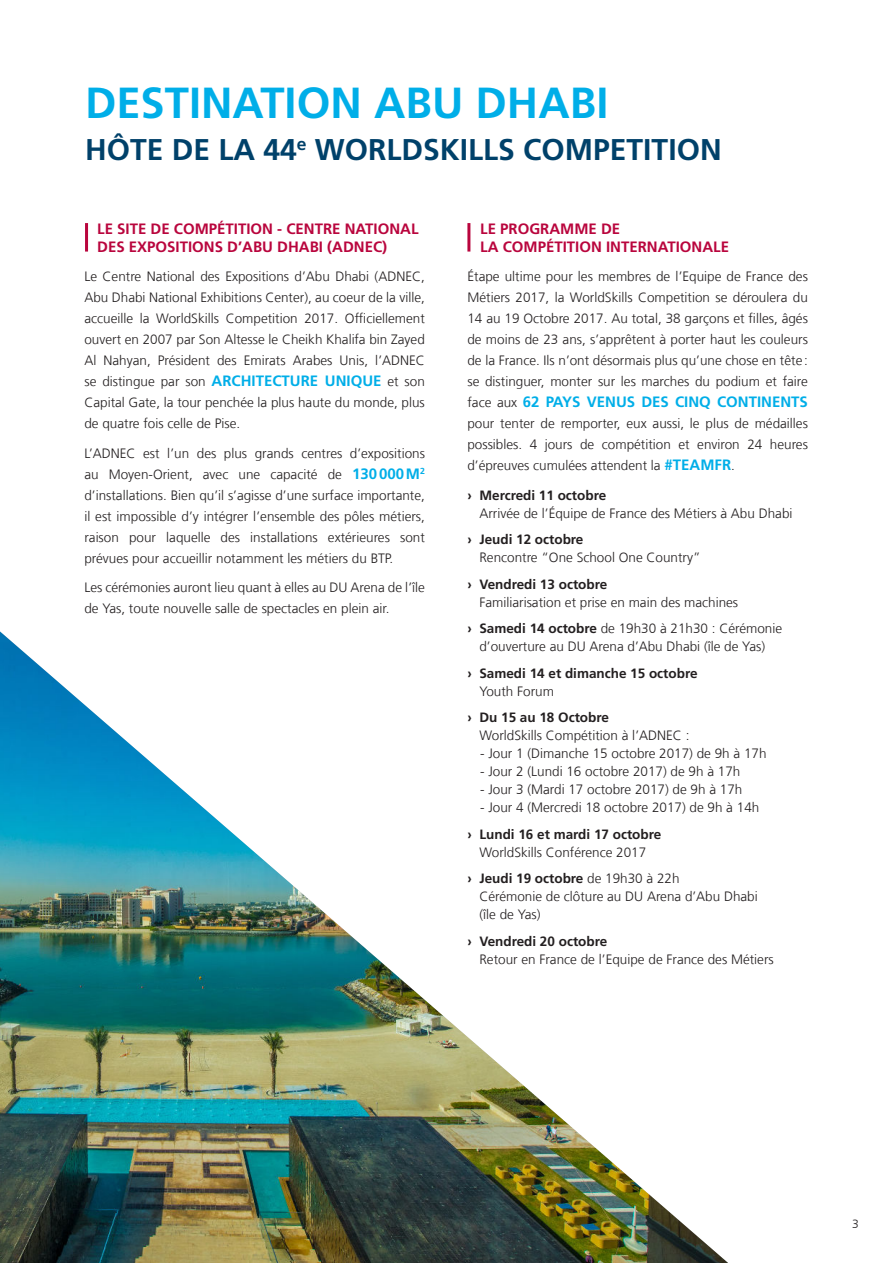
<style>
.page{position:relative;width:893px;height:1263px;background:#fff}
.page>*{position:absolute;margin:0;border:0;box-sizing:border-box;transform-origin:0 0}
.t1{font:700 43.5px "Frutiger LT Pro";color:#00aee8}
.t2{font:700 30px "Frutiger LT Pro";color:#00416a}
.t3{font:700 15px/18px "Frutiger LT Com";color:#b9053d}
.t4{font:700 15px "Frutiger LT Com";color:#00aee8}
.t5{font:300 13.5px/21px "Frutiger LT Com";color:#231f20;text-align:justify}
.t6{font:700 13.5px "Frutiger LT Com";color:#231f20}
.t7{font:300 12px "Frutiger LT Com";color:#231f20}
.s1{font-weight:700;font-size:15px;color:#00aee8}
.s2{font-weight:300;font-size:13.5px;color:#231f20}
.s3{font-weight:700}
</style>
<div class="page">
<img style="left:0;top:631px;width:728px;height:632px">
<hr style="left:85px;top:223px;width:3px;height:29px;background:#b9053d">
<hr style="left:467px;top:223px;width:3px;height:29px;background:#b9053d">
<h1 class="t1" style="left:85px;top:79px;width:525px">DESTINATION ABU DHABI</h1>
<h2 class="t2" style="left:85px;top:133px;width:638px">HÔTE DE LA 44<sup>e</sup> WORLDSKILLS COMPETITION</h2>
<p class="t3" style="left:97px;top:220px;width:323px">LE SITE DE COMPÉTITION - CENTRE NATIONAL<br>DES EXPOSITIONS D’ABU DHABI (ADNEC)</p>
<p class="t5" style="left:84px;top:266px;width:342px">Le Centre National des Expositions d’Abu Dhabi (ADNEC, Abu Dhabi National Exhibitions Center), au coeur de la ville, accueille la WorldSkills Competition 2017. Officiellement ouvert en 2007 par Son Altesse le Cheikh Khalifa bin Zayed Al Nahyan, Président des Emirats Arabes Unis, l’ADNEC se distingue par son <span class="s1">ARCHITECTURE UNIQUE</span> et son Capital Gate, la tour penchée la plus haute du monde, plus de quatre fois celle de Pise.</p>
<p class="t5" style="left:84px;top:443px;width:342px">L’ADNEC est l’un des plus grands centres d’expositions au Moyen-Orient, avec une capacité de <span class="s1">130 000 M</span><sup>2 </sup>d’installations. Bien qu’il s’agisse d’une surface importante, il est impossible d’y intégrer l’ensemble des pôles métiers, raison pour laquelle des installations extérieures sont prévues pour accueillir notamment les métiers du BTP.</p>
<p class="t5" style="left:84px;top:577px;width:342px">Les cérémonies auront lieu quant à elles au DU Arena de l’île de Yas, toute nouvelle salle de spectacles en plein air.</p>
<p class="t3" style="left:480px;top:220px;width:250px">LE PROGRAMME DE<br>LA COMPÉTITION INTERNATIONALE</p>
<p class="t5" style="left:467px;top:266px;width:342px">Étape ultime pour les membres de l’Equipe de France des Métiers 2017, la WorldSkills Competition se déroulera du 14 au 19 Octobre 2017. Au total, 38 garçons et filles, âgés de moins de 23 ans, s’apprêtent à porter haut les couleurs de la France. Ils n’ont désormais plus qu’une chose en tête : se distinguer, monter sur les marches du podium et faire</p>
<p class="t4" style="left:467px;top:394px;width:342px"><span class="s2">face aux</span> 62 PAYS VENUS DES CINQ CONTINENTS</p>
<p class="t5" style="left:467px;top:413px;width:342px">pour tenter de remporter, eux aussi, le plus de médailles possibles. 4 jours de compétition et environ 24 heures d’épreuves cumulées attendent la <span class="s1">#TEAMFR</span>.</p>
<p class="t6" style="left:467px;top:488px;width:140px">› Mercredi 11 octobre</p>
<p class="t5" style="left:479px;top:503px;width:315px">Arrivée de l’Équipe de France des Métiers à Abu Dhabi</p>
<p class="t6" style="left:467px;top:532px;width:118px">› Jeudi 12 octobre</p>
<p class="t5" style="left:479px;top:547px;width:223px">Rencontre “One School One Country”</p>
<p class="t6" style="left:467px;top:577px;width:141px">› Vendredi 13 octobre</p>
<p class="t5" style="left:467px;top:589px;width:316px;line-height:26.5px;text-indent:12px">Familiarisation et prise en main des machines<br><span class="s3">› Samedi 14 octobre</span> de 19h30 à 21h30 : Cérémonie</p>
<p class="t5" style="left:479px;top:636px;width:287px">d’ouverture au DU Arena d’Abu Dhabi (île de Yas)</p>
<p class="t6" style="left:467px;top:666px;width:232px">› Samedi 14 et dimanche 15 octobre</p>
<p class="t5" style="left:479px;top:681px;width:76px">Youth Forum</p>
<p class="t6" style="left:467px;top:710px;width:143px">› Du 15 au 18 Octobre</p>
<p class="t5" style="left:479px;top:725px;width:212px">WorldSkills Compétition à l’ADNEC :</p>
<p class="t5" style="left:480px;top:743px;width:288px">- Jour 1 (Dimanche 15 octobre 2017) de 9h à 17h</p>
<p class="t5" style="left:480px;top:761px;width:262px">- Jour 2 (Lundi 16 octobre 2017) de 9h à 17h</p>
<p class="t5" style="left:480px;top:779px;width:264px">- Jour 3 (Mardi 17 octobre 2017) de 9h à 17h</p>
<p class="t5" style="left:480px;top:797px;width:281px">- Jour 4 (Mercredi 18 octobre 2017) de 9h à 14h</p>
<p class="t6" style="left:467px;top:827px;width:195px">› Lundi 16 et mardi 17 octobre</p>
<p class="t5" style="left:467px;top:839px;width:214px;line-height:26.5px;text-indent:12px">WorldSkills Conférence 2017<br><span class="s3">› Jeudi 19 octobre</span> de 19h30 à 22h</p>
<p class="t5" style="left:479px;top:888px;width:280px;line-height:18px">Cérémonie de clôture au DU Arena d’Abu Dhabi (île de Yas)</p>
<p class="t6" style="left:467px;top:934px;width:141px">› Vendredi 20 octobre</p>
<p class="t5" style="left:479px;top:949px;width:296px">Retour en France de l’Equipe de France des Métiers</p>
<p class="t7" style="left:852px;top:1217px;width:8px">3</p>
</div>
